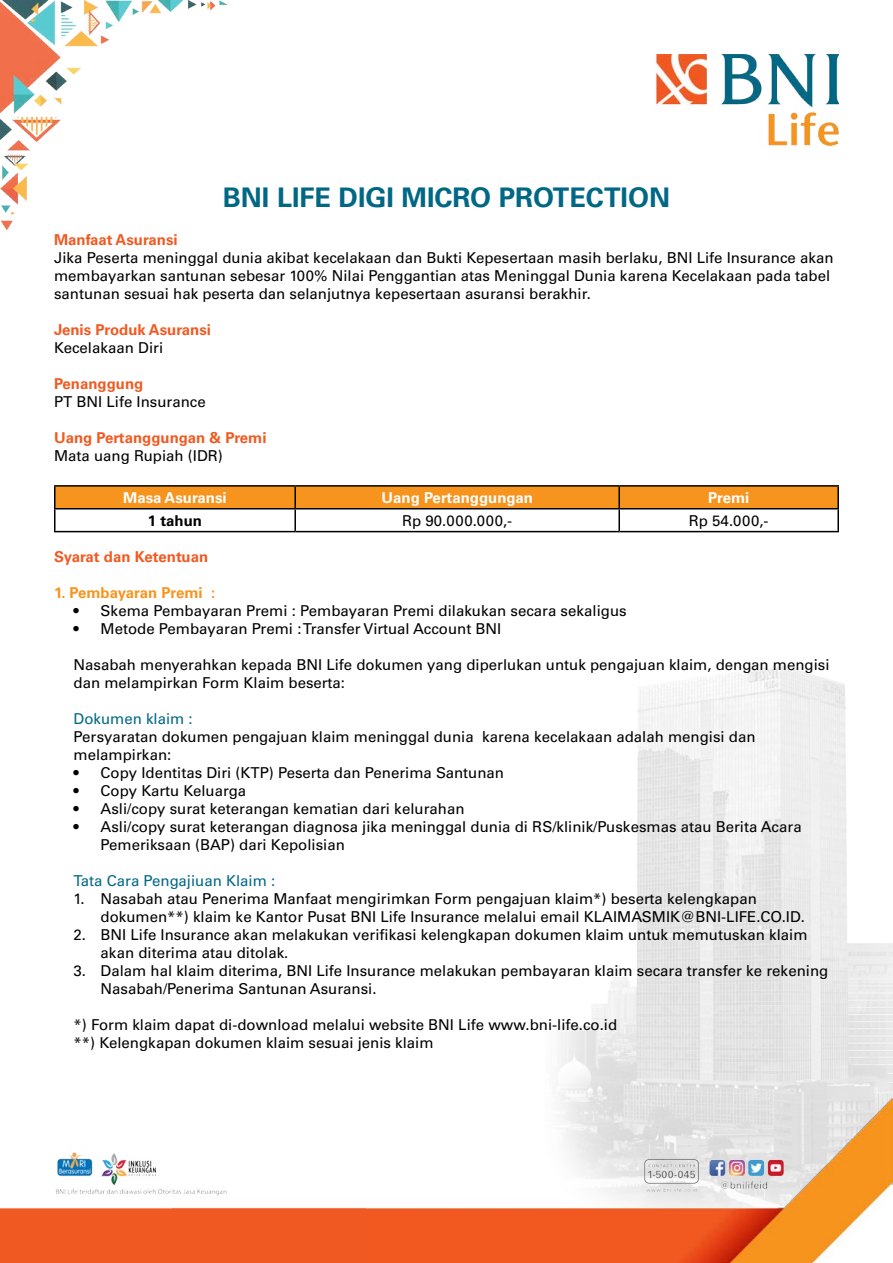
<style>
.page{position:relative;width:893px;height:1263px;background:#fff}
.page>*{position:absolute;margin:0;border:0;box-sizing:border-box;transform-origin:0 0}
.t1{font:700 27px "Univers LT Std";color:#006885}
.t2{font:15px/18px "Univers LT Std";color:#000}
.t3{font:700 15px "Univers LT Std";color:#f15a22}
.t4{font:15px "Univers LT Std";color:#006885}
.t5{font:700 15px "Univers LT Std";color:#fff}
.t6{font:700 15px "Univers LT Std";color:#f7941e}
.t7{font:15px "Univers LT Std";letter-spacing:.04em;color:#000}
.t8{font:700 15px "Univers LT Std";color:#000}
</style>
<div class="page">
<img style="left:559px;top:665px;width:334px;height:427px">
<img style="left:656px;top:54px;width:183px;height:93px">
<img style="left:366px;top:1092px;width:527px;height:171px">
<div style="left:0;top:1207px;width:366px;height:56px;background:#f15922"></div>
<img style="left:0;top:0;width:228px;height:230px">
<img style="left:643px;top:1142px;width:142px;height:64px">
<img style="left:56px;top:1152px;width:171px;height:44px">
<div style="left:56px;top:487px;width:781px;height:21px;background:#f7941e"></div>
<hr style="left:54px;top:485px;width:241px;height:2px;background:#000">
<hr style="left:54px;top:487px;width:2px;height:21px;background:#000">
<hr style="left:295px;top:485px;width:324px;height:2px;background:#000">
<hr style="left:294px;top:487px;width:2px;height:21px;background:#000">
<hr style="left:619px;top:485px;width:220px;height:2px;background:#000">
<hr style="left:618px;top:487px;width:2px;height:21px;background:#000">
<hr style="left:837px;top:487px;width:2px;height:21px;background:#000">
<hr style="left:54px;top:508px;width:241px;height:1px;background:#000">
<hr style="left:54px;top:509px;width:2px;height:22px;background:#000">
<hr style="left:295px;top:508px;width:324px;height:1px;background:#000">
<hr style="left:294px;top:509px;width:2px;height:22px;background:#000">
<hr style="left:619px;top:508px;width:220px;height:1px;background:#000">
<hr style="left:618px;top:509px;width:2px;height:22px;background:#000">
<hr style="left:837px;top:509px;width:2px;height:22px;background:#000">
<hr style="left:54px;top:531px;width:241px;height:1px;background:#000">
<hr style="left:295px;top:531px;width:324px;height:1px;background:#000">
<hr style="left:619px;top:531px;width:220px;height:1px;background:#000">
<h1 class="t1" style="left:223px;top:182px;width:449px">BNI LIFE DIGI MICRO PROTECTION</h1>
<p class="t3" style="left:54px;top:231px;width:125px">Manfaat Asuransi</p>
<p class="t2" style="left:54px;top:249px;width:781px">Jika Peserta meninggal dunia akibat kecelakaan dan Bukti Kepesertaan masih berlaku, BNI Life Insurance akan membayarkan santunan sebesar 100% Nilai Penggantian atas Meninggal Dunia karena Kecelakaan pada tabel santunan sesuai hak peserta dan selanjutnya kepesertaan asuransi berakhir.</p>
<p class="t3" style="left:54px;top:321px;width:159px">Jenis Produk Asuransi</p>
<p class="t2" style="left:54px;top:339px;width:111px">Kecelakaan Diri</p>
<p class="t3" style="left:54px;top:375px;width:91px">Penanggung</p>
<p class="t2" style="left:54px;top:393px;width:153px">PT BNI Life Insurance</p>
<p class="t3" style="left:54px;top:429px;width:214px">Uang Pertanggungan &amp; Premi</p>
<p class="t2" style="left:54px;top:447px;width:170px">Mata uang Rupiah (IDR)</p>
<p class="t5" style="left:123px;top:489px;width:105px">Masa Asuransi</p>
<p class="t5" style="left:382px;top:489px;width:153px">Uang Pertanggungan</p>
<p class="t5" style="left:708px;top:489px;width:43px">Premi</p>
<p class="t8" style="left:148px;top:511px;width:56px">1 tahun</p>
<p class="t7" style="left:402px;top:511px;width:111px">Rp 90.000.000,-</p>
<p class="t2" style="left:689px;top:511px;width:81px">Rp 54.000,-</p>
<p class="t3" style="left:54px;top:548px;width:156px">Syarat dan Ketentuan</p>
<p class="t6" style="left:54px;top:584px;width:163px">1. Pembayaran Premi :</p>
<p class="t2" style="left:74px;top:602px;width:555px">• Skema Pembayaran Premi : Pembayaran Premi dilakukan secara sekaligus</p>
<p class="t2" style="left:74px;top:620px;width:429px">• Metode Pembayaran Premi : Transfer Virtual Account BNI</p>
<p class="t2" style="left:74px;top:656px;width:757px">Nasabah menyerahkan kepada BNI Life dokumen yang diperlukan untuk pengajuan klaim, dengan mengisi dan melampirkan Form Klaim beserta:</p>
<p class="t4" style="left:74px;top:710px;width:121px">Dokumen klaim :</p>
<p class="t2" style="left:74px;top:728px;width:683px">Persyaratan dokumen pengajuan klaim meninggal dunia karena kecelakaan adalah mengisi dan melampirkan:</p>
<p class="t2" style="left:74px;top:764px;width:432px">• Copy Identitas Diri (KTP) Peserta dan Penerima Santunan</p>
<p class="t2" style="left:74px;top:782px;width:174px">• Copy Kartu Keluarga</p>
<p class="t2" style="left:74px;top:800px;width:393px">• Asli/copy surat keterangan kematian dari kelurahan</p>
<p class="t2" style="left:101px;top:818px;width:703px;text-indent:-27px">• Asli/copy surat keterangan diagnosa jika meninggal dunia di RS/klinik/Puskesmas atau Berita Acara<br>Pemeriksaan (BAP) dari Kepolisian</p>
<p class="t4" style="left:74px;top:872px;width:203px">Tata Cara Pengajiuan Klaim :</p>
<p class="t2" style="left:101px;top:890px;width:706px;text-indent:-27px">1. Nasabah atau Penerima Manfaat mengirimkan Form pengajuan klaim*) beserta kelengkapan dokumen**) klaim ke Kantor Pusat BNI Life Insurance melalui email KLAIMASMIK@BNI-LIFE.CO.ID.</p>
<p class="t2" style="left:101px;top:926px;width:708px;text-indent:-27px">2. BNI Life Insurance akan melakukan verifikasi kelengkapan dokumen klaim untuk memutuskan klaim akan diterima atau ditolak.</p>
<p class="t2" style="left:101px;top:962px;width:729px;text-indent:-27px">3. Dalam hal klaim diterima, BNI Life Insurance melakukan pembayaran klaim secara transfer ke rekening<br>Nasabah/Penerima Santunan Asuransi.</p>
<p class="t2" style="left:74px;top:1016px;width:545px">*) Form klaim dapat di-download melalui website BNI Life www.bni-life.co.id **) Kelengkapan dokumen klaim sesuai jenis klaim</p>
</div>
